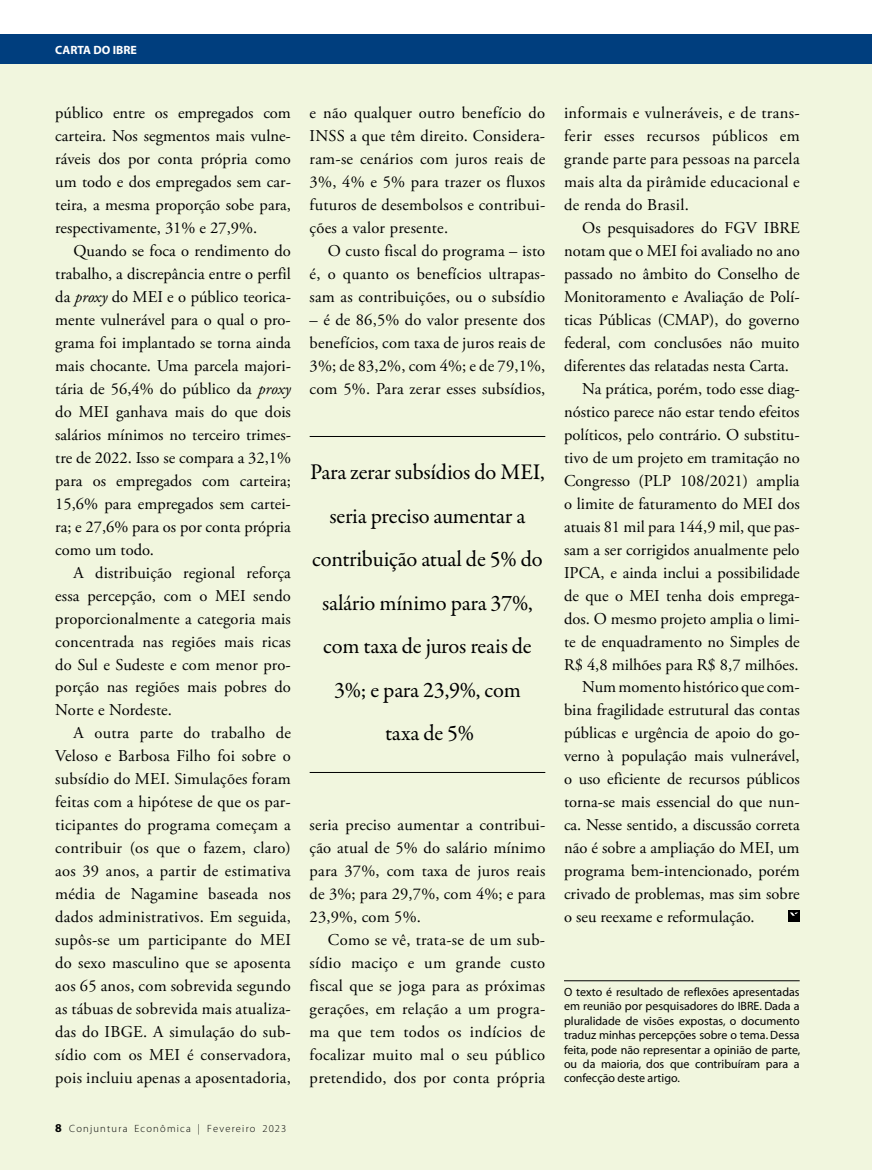
<style>
.page{position:relative;width:872px;height:1170px;background:#fff}
.page>*{position:absolute;margin:0;border:0;box-sizing:border-box;transform-origin:0 0}
.t1{font:22.5px/43.5px "Garamond Premr Pro";letter-spacing:-.01em;color:#000;text-align:center}
.t2{font:16.5px/23px "Adobe Garamond Pro";color:#000;text-align:justify}
.t3{font:12px/14.4px "Adobe Corp ID Myriad Rg";color:#000;text-align:justify}
.t4{font:12px "Adobe Corp ID Myriad Bd";color:#fff}
.t5{font:10.5px "Adobe Corp ID Myriad Lt";letter-spacing:.115em;color:#000}
.s1{font-style:italic}
.s2{font-family:"Adobe Corp ID Myriad Bd";font-size:12px}
</style>
<div class="page">
<div style="left:0;top:55px;width:872px;height:1114px;background:#f1f6de"></div>
<div style="left:0;top:34px;width:872px;height:30px;background:#003e7e"></div>
<hr style="left:564px;top:980px;width:235px;height:1px;background:#000">
<div style="left:788px;top:910px;width:11px;height:12px;background:#000"></div>
<svg style="left:790px;top:912px;width:8px;height:3px"></svg>
<hr style="left:310px;top:436px;width:235px;height:1px;background:#000">
<hr style="left:310px;top:772px;width:235px;height:1px;background:#000">
<p class="t4" style="left:55px;top:43px;width:83px">CARTA DO IBRE</p>
<p class="t2" style="left:55px;top:102px;width:237px">público entre os empregados com carteira. Nos segmentos mais vulne&shy;ráveis dos por conta própria como um todo e dos empregados sem car&shy;teira, a mesma proporção sobe para, respectivamente, 31% e 27,9%.</p>
<p class="t2" style="left:55px;top:240px;width:237px;text-indent:18px">Quando se foca o rendimento do trabalho, a discrepância entre o perfil da <span class="s1">proxy</span> do MEI e o público teorica&shy;mente vulnerável para o qual o pro&shy;grama foi implantado se torna ainda mais chocante. Uma parcela majori&shy;tária de 56,4% do público da <span class="s1">proxy </span>do MEI ganhava mais do que dois salários mínimos no terceiro trimes&shy;tre de 2022. Isso se compara a 32,1% para os empregados com carteira; 15,6% para empregados sem cartei&shy;ra; e 27,6% para os por conta própria como um todo.</p>
<p class="t2" style="left:55px;top:561px;width:237px;text-indent:18px">A distribuição regional reforça essa percepção, com o MEI sendo proporcionalmente a categoria mais concentrada nas regiões mais ricas do Sul e Sudeste e com menor pro&shy;porção nas regiões mais pobres do Norte e Nordeste.</p>
<p class="t2" style="left:55px;top:722px;width:237px;text-indent:18px">A outra parte do trabalho de Veloso e Barbosa Filho foi sobre o subsídio do MEI. Simulações foram feitas com a hipótese de que os par&shy;ticipantes do programa começam a contribuir (os que o fazem, claro) aos 39 anos, a partir de estimativa média de Nagamine baseada nos dados administrativos. Em seguida, supôs-se um participante do MEI do sexo masculino que se aposenta aos 65 anos, com sobrevida segundo as tábuas de sobrevida mais atualiza&shy;das do IBGE. A simulação do sub&shy;sídio com os MEI é conservadora, pois incluiu apenas a aposentadoria,</p>
<p class="t5" style="left:55px;top:1122px;width:232px"><span class="s2">8</span> Conjuntura Econômica | Fevereiro 2023</p>
<p class="t2" style="left:310px;top:102px;width:237px">e não qualquer outro benefício do INSS a que têm direito. Considera&shy;ram-se cenários com juros reais de 3%, 4% e 5% para trazer os fluxos futuros de desembolsos e contribui&shy;ções a valor presente.</p>
<p class="t2" style="left:310px;top:240px;width:237px;text-indent:18px">O custo fiscal do programa – isto é, o quanto os benefícios ultrapas&shy;sam as contribuições, ou o subsídio</p>
<p class="t2" style="left:310px;top:309px;width:237px">– é de 86,5% do valor presente dos benefícios, com taxa de juros reais de 3%; de 83,2%, com 4%; e de 79,1%, com 5%. Para zerar esses subsídios,</p>
<h1 class="t1" style="left:310px;top:451px;width:236px">Para zerar subsídios do MEI, seria preciso aumentar a contribuição atual de 5% do salário mínimo para 37%, com taxa de juros reais de<br>3%; e para 23,9%, com<br>taxa de 5%</h1>
<p class="t2" style="left:310px;top:814px;width:237px">seria preciso aumentar a contribui&shy;ção atual de 5% do salário mínimo para 37%, com taxa de juros reais de 3%; para 29,7%, com 4%; e para 23,9%, com 5%.</p>
<p class="t2" style="left:310px;top:928px;width:237px;text-indent:18px">Como se vê, trata-se de um sub&shy;sídio maciço e um grande custo fiscal que se joga para as próximas gerações, em relação a um progra&shy;ma que tem todos os indícios de focalizar muito mal o seu público pretendido, dos por conta própria</p>
<p class="t2" style="left:564px;top:102px;width:237px">informais e vulneráveis, e de trans&shy;ferir esses recursos públicos em grande parte para pessoas na parcela mais alta da pirâmide educacional e de renda do Brasil.</p>
<p class="t2" style="left:582px;top:217px;width:219px">Os pesquisadores do FGV IBRE</p>
<p class="t2" style="left:564px;top:240px;width:237px">notam que o MEI foi avaliado no ano</p>
<p class="t2" style="left:564px;top:263px;width:237px">passado no âmbito do Conselho de</p>
<p class="t2" style="left:564px;top:286px;width:237px">Monitoramento e Avaliação de Polí-</p>
<p class="t2" style="left:564px;top:309px;width:237px">ticas Públicas (CMAP), do governo</p>
<p class="t2" style="left:564px;top:332px;width:237px">federal, com conclusões não muito</p>
<p class="t2" style="left:564px;top:355px;width:226px">diferentes das relatadas nesta Carta.</p>
<p class="t2" style="left:582px;top:378px;width:219px">Na prática, porém, todo esse diag-</p>
<p class="t2" style="left:564px;top:401px;width:237px">nóstico parece não estar tendo efeitos</p>
<p class="t2" style="left:564px;top:423px;width:237px">políticos, pelo contrário. O substitu-</p>
<p class="t2" style="left:564px;top:446px;width:237px">tivo de um projeto em tramitação no</p>
<p class="t2" style="left:564px;top:469px;width:237px">Congresso (PLP 108/2021) amplia</p>
<p class="t2" style="left:564px;top:492px;width:237px">o limite de faturamento do MEI dos</p>
<p class="t2" style="left:564px;top:515px;width:237px">atuais 81 mil para 144,9 mil, que pas-</p>
<p class="t2" style="left:564px;top:538px;width:237px">sam a ser corrigidos anualmente pelo</p>
<p class="t2" style="left:564px;top:561px;width:237px">IPCA, e ainda inclui a possibilidade</p>
<p class="t2" style="left:564px;top:584px;width:237px">de que o MEI tenha dois emprega-</p>
<p class="t2" style="left:564px;top:607px;width:237px">dos. O mesmo projeto amplia o limi-</p>
<p class="t2" style="left:564px;top:630px;width:237px">te de enquadramento no Simples de</p>
<p class="t2" style="left:564px;top:653px;width:236px">R$ 4,8 milhões para R$ 8,7 milhões.</p>
<p class="t2" style="left:582px;top:676px;width:219px">Num momento histórico que com-</p>
<p class="t2" style="left:564px;top:699px;width:237px">bina fragilidade estrutural das contas</p>
<p class="t2" style="left:564px;top:722px;width:237px">públicas e urgência de apoio do go-</p>
<p class="t2" style="left:564px;top:745px;width:237px">verno à população mais vulnerável,</p>
<p class="t2" style="left:564px;top:768px;width:237px">o uso eficiente de recursos públicos</p>
<p class="t2" style="left:564px;top:791px;width:237px">torna-se mais essencial do que nun-</p>
<p class="t2" style="left:564px;top:814px;width:237px">ca. Nesse sentido, a discussão correta</p>
<p class="t2" style="left:564px;top:837px;width:237px">não é sobre a ampliação do MEI, um</p>
<p class="t2" style="left:564px;top:860px;width:237px">programa bem-intencionado, porém</p>
<p class="t2" style="left:564px;top:882px;width:237px">crivado de problemas, mas sim sobre</p>
<p class="t2" style="left:564px;top:905px;width:192px">o seu reexame e reformulação.</p>
<p class="t3" style="left:564px;top:985px;width:238px">O texto é resultado de reflexões apresentadas em reunião por pesquisadores do IBRE. Dada a pluralidade de visões expostas, o documento traduz minhas percepções sobre o tema. Dessa feita, pode não representar a opinião de parte, ou da maioria, dos que contribuíram para a confecção deste artigo.</p>
</div>
